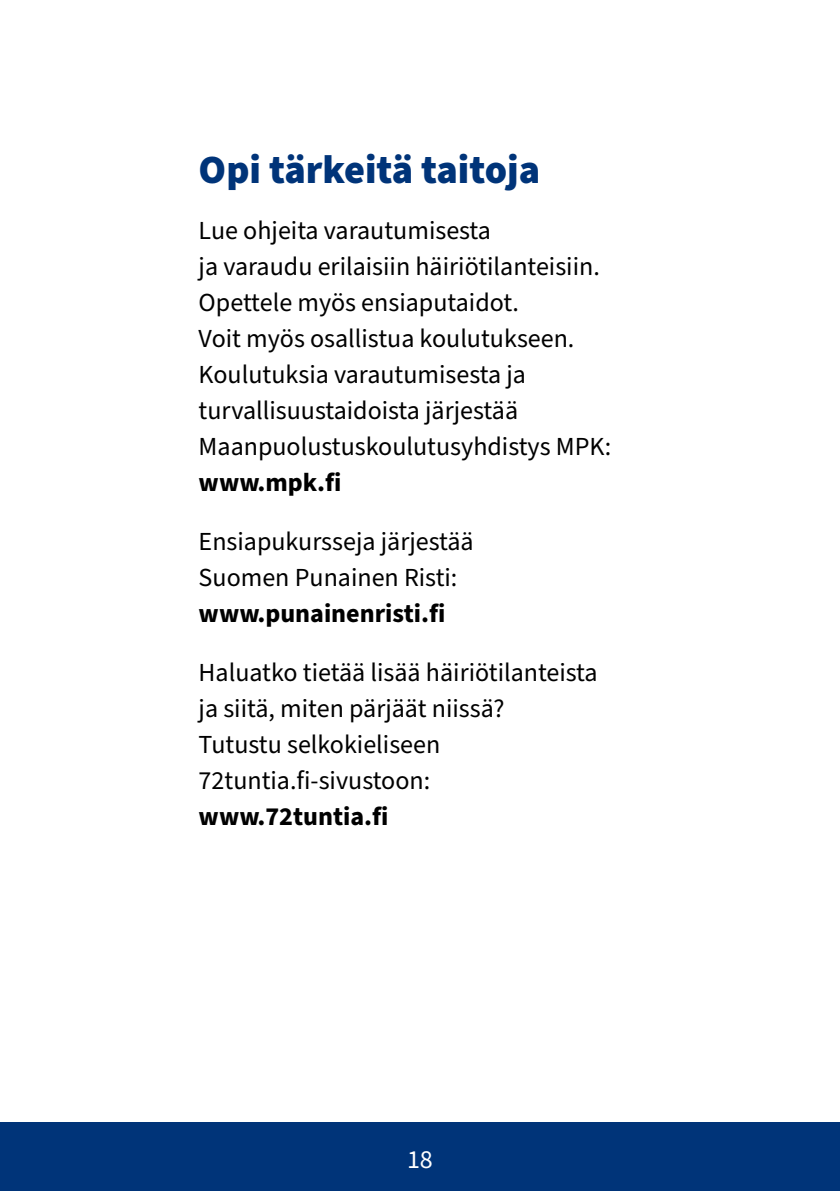
<style>
.page{position:relative;width:840px;height:1191px;background:#fff}
.page>*{position:absolute;margin:0;border:0;box-sizing:border-box;transform-origin:0 0}
.otsikko_h1{font:900 40px "Source Sans Pro";color:#003479}
.leipis_p{font:26px/36px "Source Sans Pro";color:#000}
.t1{font:26px "Source Sans Pro";color:#fff}
.s1{font-weight:700}
</style>
<div class="page">
<div style="left:0;top:1123px;width:839px;height:68px;background:#003479"></div>
<h1 class="otsikko_h1" style="left:198px;top:142px;width:343px">Opi tärkeitä taitoja</h1>
<p class="leipis_p" style="left:198px;top:213px;width:414px">Lue ohjeita varautumisesta<br>ja varaudu erilaisiin häiriötilanteisiin.<br>Opettele myös ensiaputaidot.<br>Voit myös osallistua koulutukseen.<br>Koulutuksia varautumisesta ja turvallisuustaidoista järjestää<br>Maanpuolustuskoulutusyhdistys MPK: <span class="s1">www.mpk.fi</span></p>
<p class="leipis_p" style="left:198px;top:524px;width:276px">Ensiapukursseja järjestää<br>Suomen Punainen Risti: <span class="s1">www.punainenristi.fi</span></p>
<p class="leipis_p" style="left:198px;top:655px;width:400px">Haluatko tietää lisää häiriötilanteista ja siitä, miten pärjäät niissä?<br>Tutustu selkokieliseen<br>72tuntia.fi-sivustoon: <span class="s1">www.72tuntia.fi</span></p>
<p class="t1" style="left:407px;top:1142px;width:27px">18</p>
</div>
